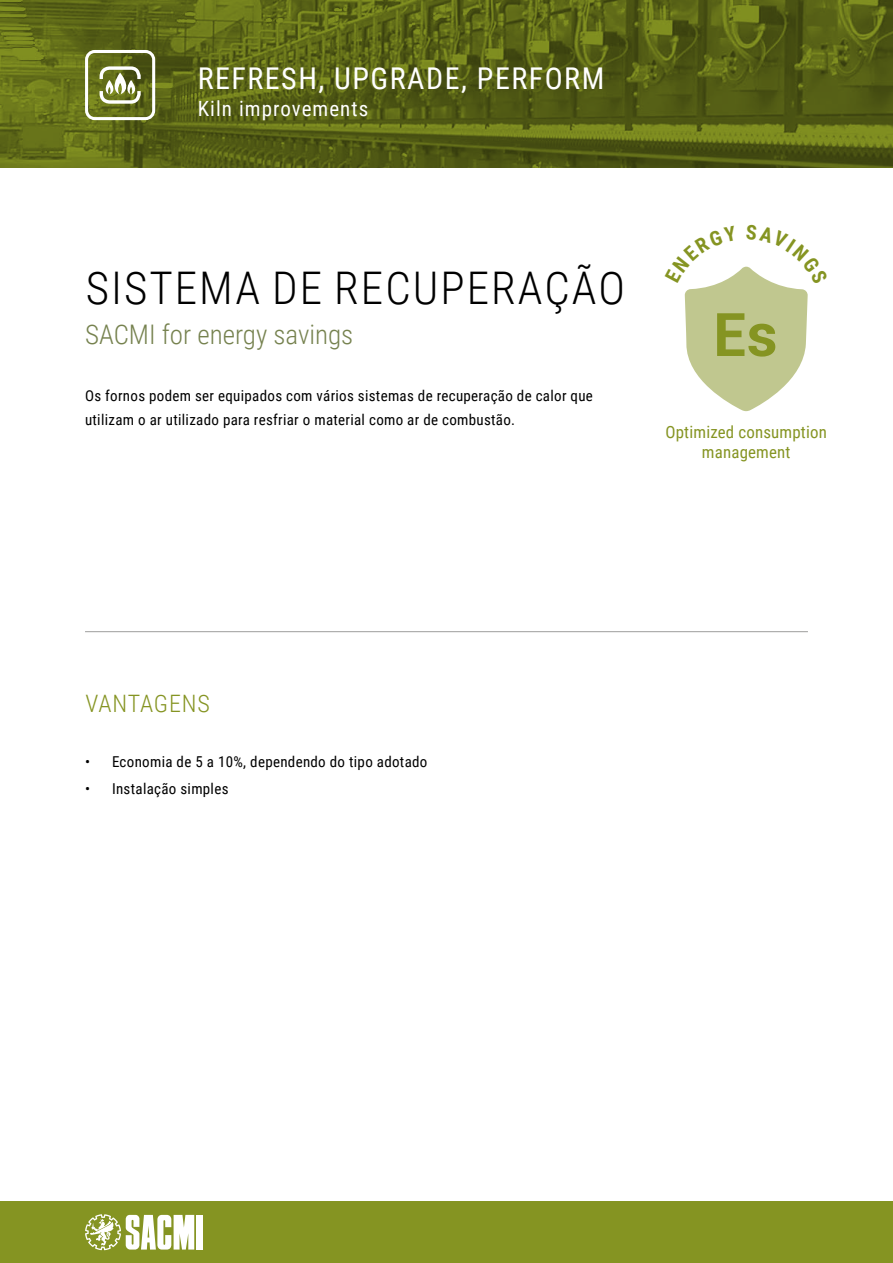
<style>
.page{position:relative;width:893px;height:1263px;background:#fff}
.page>*{position:absolute;margin:0;border:0;box-sizing:border-box;transform-origin:0 0}
.t1{font:300 45px "Roboto Condensed";letter-spacing:.045em;color:#000}
.t2{font:30px "Roboto Condensed";letter-spacing:.05em;color:#fff}
.t3{font:300 27px "Roboto Condensed";color:#76824f}
.t4{font:300 24px "Roboto Condensed";letter-spacing:.035em;color:#859422}
.t5{font:21px "Roboto Condensed";letter-spacing:.05em;color:#fff}
.t6{font:16.8px/20.2px "Roboto Condensed";letter-spacing:.01em;color:#859422;text-align:center}
.t7{font:15px/24px "Roboto Condensed";letter-spacing:.02em;color:#000}
</style>
<div class="page">
<img style="left:0;top:0;width:893px;height:168px">
<div style="left:0;top:1201px;width:893px;height:62px;background:#859422"></div>
<hr style="left:85px;top:631px;width:723px;height:1px;background:#9d9d9c">
<div style="left:196px;top:1215px;width:6px;height:34px;background:#fff"></div>
<svg style="left:85px;top:1214px;width:109px;height:36px"></svg>
<div style="left:85px;top:50px;width:70px;height:70px;border:3px solid #fff;border-radius:8px"></div>
<svg style="left:98px;top:65px;width:44px;height:40px"></svg>
<svg style="left:684px;top:266px;width:124px;height:145px"></svg>
<h2 class="t2" style="left:198px;top:58px;width:408px">REFRESH, UPGRADE, PERFORM</h2>
<h3 class="t5" style="left:198px;top:94px;width:172px">Kiln improvements</h3>
<h1 class="t1" style="left:86px;top:256px;width:541px">SISTEMA DE RECUPERAÇÃO</h1>
<h3 class="t3" style="left:85px;top:316px;width:270px">SACMI for energy savings</h3>
<p class="t7" style="left:85px;top:383px;width:509px">Os fornos podem ser equipados com vários sistemas de recuperação de calor que utilizam o ar utilizado para resfriar o material como ar de combustão.</p>
<p class="t6" style="left:665px;top:421px;width:163px">Optimized consumption management</p>
<h3 class="t4" style="left:85px;top:687px;width:126px">VANTAGENS</h3>
<p class="t7" style="left:85px;top:749px;width:344px">• Economia de 5 a 10%, dependendo do tipo adotado</p>
<p class="t7" style="left:85px;top:776px;width:145px">• Instalação simples</p>
</div>
